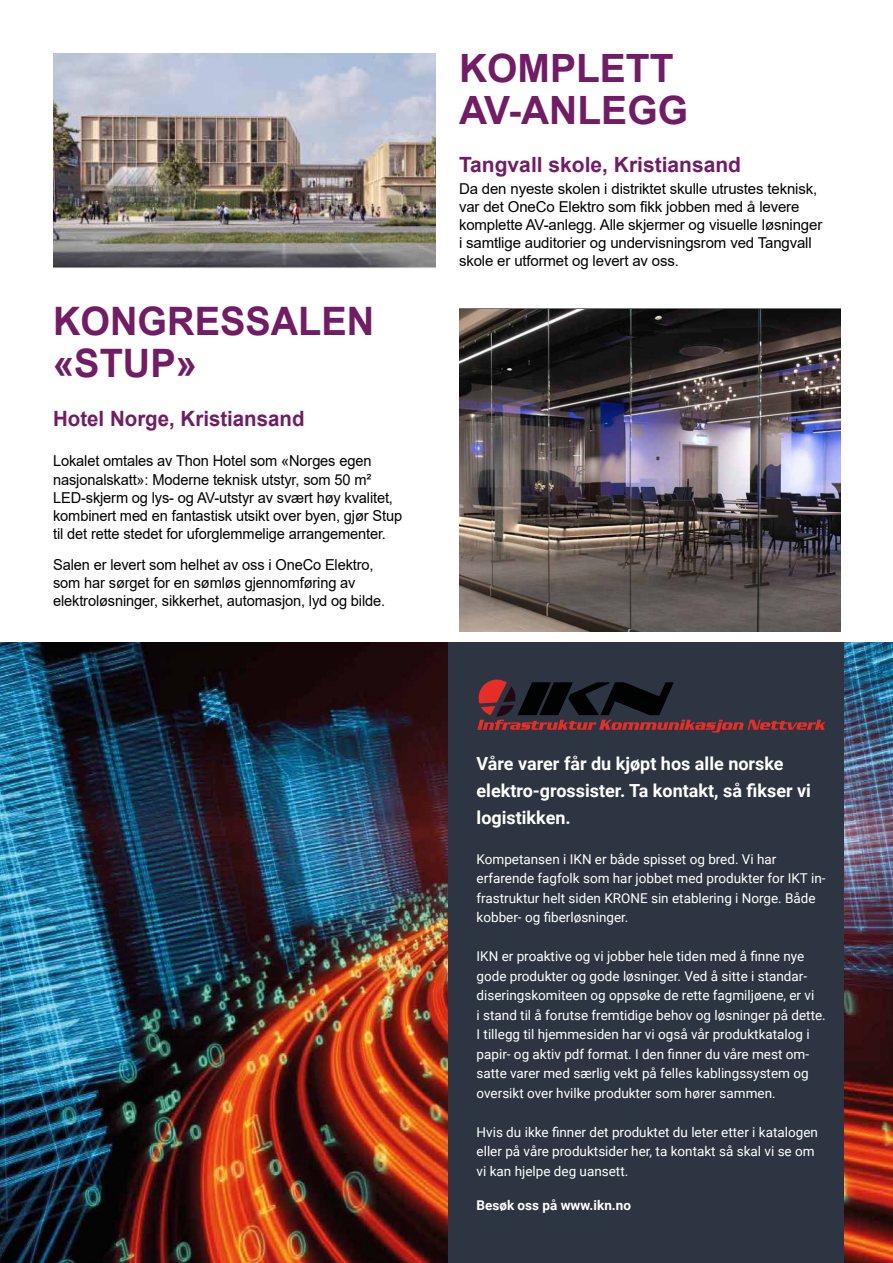
<style>
.page{position:relative;width:893px;height:1263px;background:#fff}
.page>*{position:absolute;margin:0;border:0;box-sizing:border-box;transform-origin:0 0}
.t1{font:700 39.15px/42.2px "Arial";color:#711c65}
.t2{font:700 39px/42px "Arial";color:#711c65}
.t3{font:700 21.15px "Arial";color:#711c65}
.t4{font:700 21px "Arial";color:#711c65}
.t5{font:700 18px/27px "Roboto";color:#fff}
.t6{font:15px/18.1px "Arial";letter-spacing:-.01em;color:#000}
.t7{font:13.5px/19.5px "Roboto";color:#fff}
.t8{font:700 13.5px "Roboto";color:#fff}
</style>
<div class="page">
<img style="left:53px;top:53px;width:383px;height:215px">
<img style="left:459px;top:309px;width:382px;height:322px">
<img style="left:0;top:642px;width:893px;height:621px">
<div style="left:448px;top:642px;width:396px;height:621px;background:#2c3541"></div>
<svg style="left:477px;top:679px;width:349px;height:53px"></svg>
<h1 class="t1" style="left:53px;top:300px;width:323px">KONGRESSALEN «STUP»</h1>
<h3 class="t3" style="left:53px;top:403px;width:253px">Hotel Norge, Kristiansand</h3>
<p class="t6" style="left:53px;top:452px;width:350px">Lokalet omtales av Thon Hotel som «Norges egen nasjonalskatt»: Moderne teknisk utstyr, som 50 m²<br>LED-skjerm og lys- og AV-utstyr av svært høy kvalitet, kombinert med en fantastisk utsikt over byen, gjør Stup til det rette stedet for uforglemmelige arrangementer.</p>
<p class="t6" style="left:53px;top:555px;width:334px">Salen er levert som helhet av oss i OneCo Elektro, som har sørget for en sømløs gjennomføring av elektroløsninger, sikkerhet, automasjon, lyd og bilde.</p>
<h2 class="t2" style="left:459px;top:47px;width:230px">KOMPLETT<br>AV-ANLEGG</h2>
<h3 class="t4" style="left:459px;top:150px;width:284px">Tangvall skole, Kristiansand</h3>
<p class="t6" style="left:459px;top:180px;width:365px">Da den nyeste skolen i distriktet skulle utrustes teknisk, var det OneCo Elektro som fikk jobben med å levere komplette AV-anlegg. Alle skjermer og visuelle løsninger i samtlige auditorier og undervisningsrom ved Tangvall skole er utformet og levert av oss.</p>
<h3 class="t5" style="left:477px;top:750px;width:336px">Våre varer får du kjøpt hos alle norske elektro-grossister. Ta kontakt, så fikser vi logistikken.</h3>
<p class="t7" style="left:477px;top:849px;width:350px">Kompetansen i IKN er både spisset og bred. Vi har erfarende fagfolk som har jobbet med produkter for IKT in&shy;frastruktur helt siden KRONE sin etablering i Norge. Både kobber- og fiberløsninger.</p>
<p class="t7" style="left:477px;top:946px;width:351px">IKN er proaktive og vi jobber hele tiden med å finne nye gode produkter og gode løsninger. Ved å sitte i standar&shy;diseringskomiteen og oppsøke de rette fagmiljøene, er vi<br>i stand til å forutse fremtidige behov og løsninger på dette.<br>I tillegg til hjemmesiden har vi også vår produktkatalog i papir- og aktiv pdf format. I den finner du våre mest om&shy;satte varer med særlig vekt på felles kablingssystem og oversikt over hvilke produkter som hører sammen.</p>
<p class="t7" style="left:477px;top:1122px;width:343px">Hvis du ikke finner det produktet du leter etter i katalogen eller på våre produktsider her, ta kontakt så skal vi se om vi kan hjelpe deg uansett.</p>
<p class="t8" style="left:477px;top:1195px;width:156px">Besøk oss på www.ikn.no</p>
</div>
